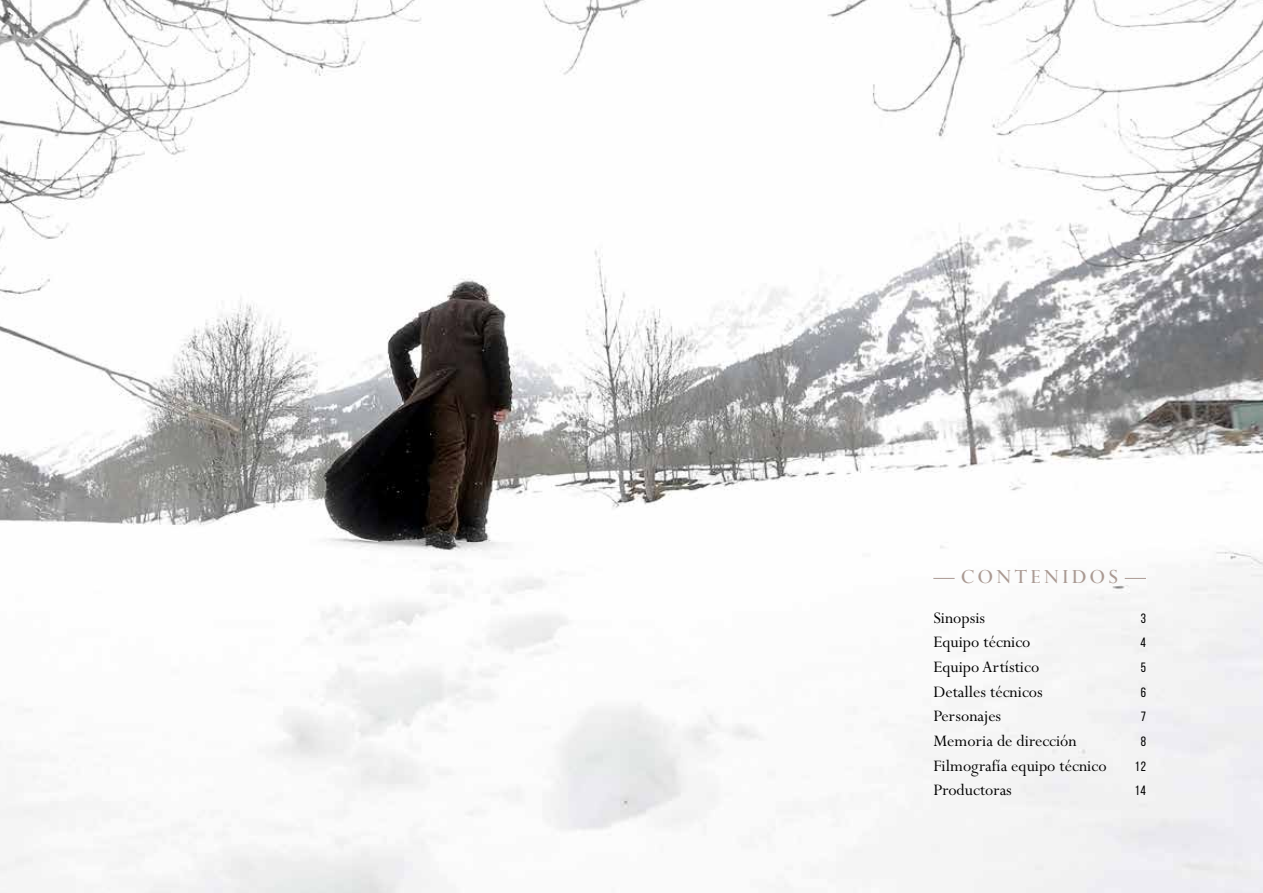
<style>
.page{position:relative;width:1263px;height:893px;background:#fff}
.page>*{position:absolute;margin:0;border:0;box-sizing:border-box;transform-origin:0 0}
.t1{font:18px "Perpetua Std";color:#000}
.t2{font:18px "Perpetua Titling MT Std";letter-spacing:.2em;color:#aa9a93}
.t3{font:13.5px "Bebas Neue";color:#000}
</style>
<div class="page">
<img style="left:0;top:0;width:1263px;height:893px">
<svg style="left:933px;top:578px;width:22px;height:1px"></svg>
<svg style="left:1125px;top:578px;width:21px;height:1px"></svg>
<p class="t2" style="left:961px;top:565px;width:159px">CONTENIDOS</p>
<p class="t1" style="left:933px;top:608px;width:53px">Sinopsis</p>
<p class="t3" style="left:1141px;top:611px;width:7px">3</p>
<p class="t1" style="left:933px;top:633px;width:99px">Equipo técnico</p>
<p class="t3" style="left:1140px;top:635px;width:7px">4</p>
<p class="t1" style="left:933px;top:657px;width:107px">Equipo Artístico</p>
<p class="t3" style="left:1141px;top:660px;width:7px">5</p>
<p class="t1" style="left:933px;top:682px;width:111px">Detalles técnicos</p>
<p class="t3" style="left:1141px;top:685px;width:7px">6</p>
<p class="t1" style="left:933px;top:707px;width:69px">Personajes</p>
<p class="t3" style="left:1141px;top:709px;width:7px">7</p>
<p class="t1" style="left:933px;top:731px;width:145px">Memoria de dirección</p>
<p class="t3" style="left:1141px;top:734px;width:7px">8</p>
<p class="t1" style="left:933px;top:756px;width:175px">Filmografía equipo técnico</p>
<p class="t3" style="left:1135px;top:759px;width:13px">12</p>
<p class="t1" style="left:933px;top:781px;width:80px">Productoras</p>
<p class="t3" style="left:1135px;top:783px;width:13px">14</p>
</div>
